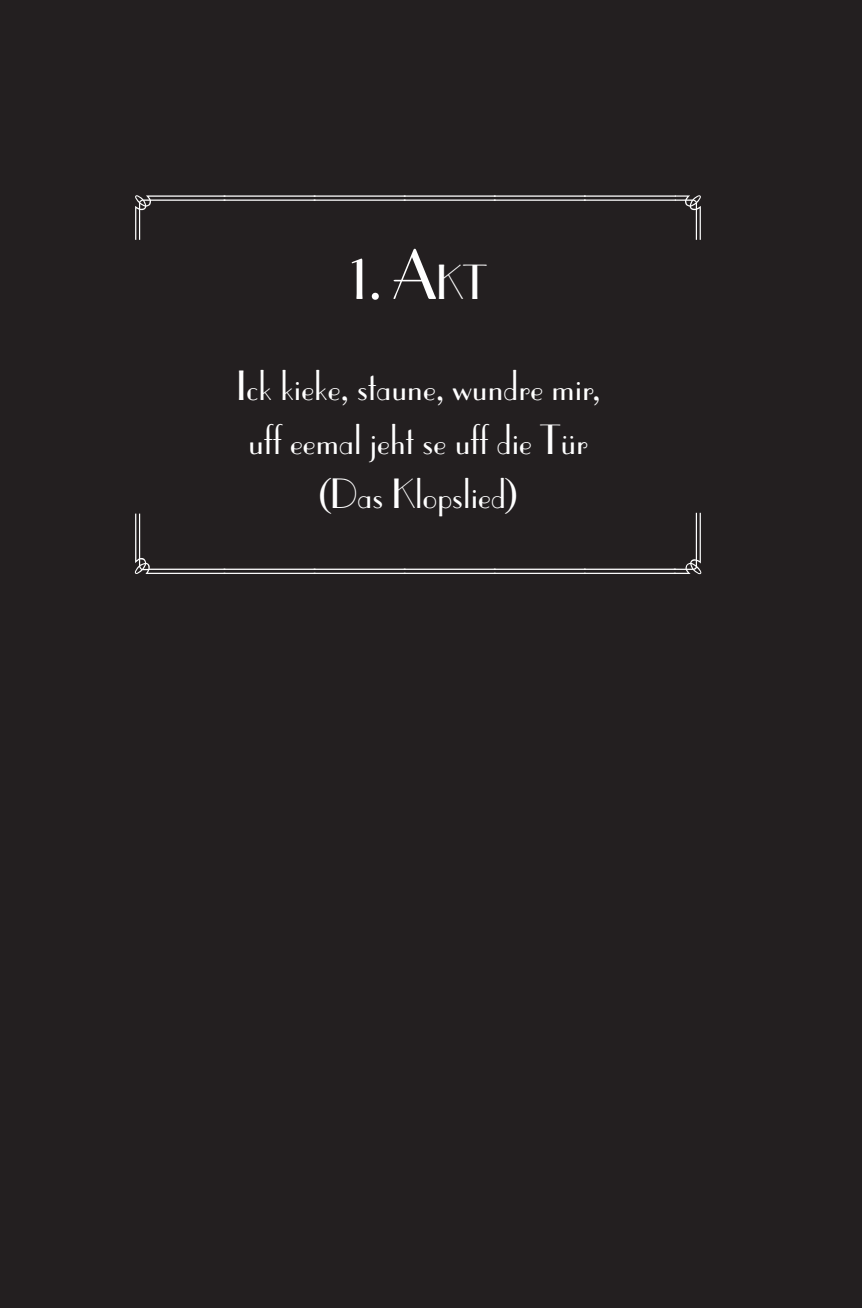
<style>
.page{position:relative;width:862px;height:1308px;background:#fff}
.page>*{position:absolute;margin:0;border:0;box-sizing:border-box;transform-origin:0 0}
.u1a{font:67.5px "Parisian";color:#fff}
.B2a{font:40.5px "Parisian";color:#fff}
.B2b{font:40.5px "Parisian";color:#fff}
.B2z{font:40.5px "Parisian";color:#fff}
.s1{font-size:47.25px}
</style>
<div class="page">
<div style="left:0;top:0;width:861px;height:1307px;background:#231f20"></div>
<p class="u1a" style="left:349px;top:238px;width:139px">1. A<span class="s1">kt</span></p>
<p class="B2a" style="left:236px;top:363px;width:365px">Ick kieke, staune, wundre mir,</p>
<p class="B2b" style="left:248px;top:417px;width:341px">uff eemal jeht se uff die Tür</p>
<p class="B2z" style="left:317px;top:471px;width:204px">(Das Klopslied)</p>
</div>
